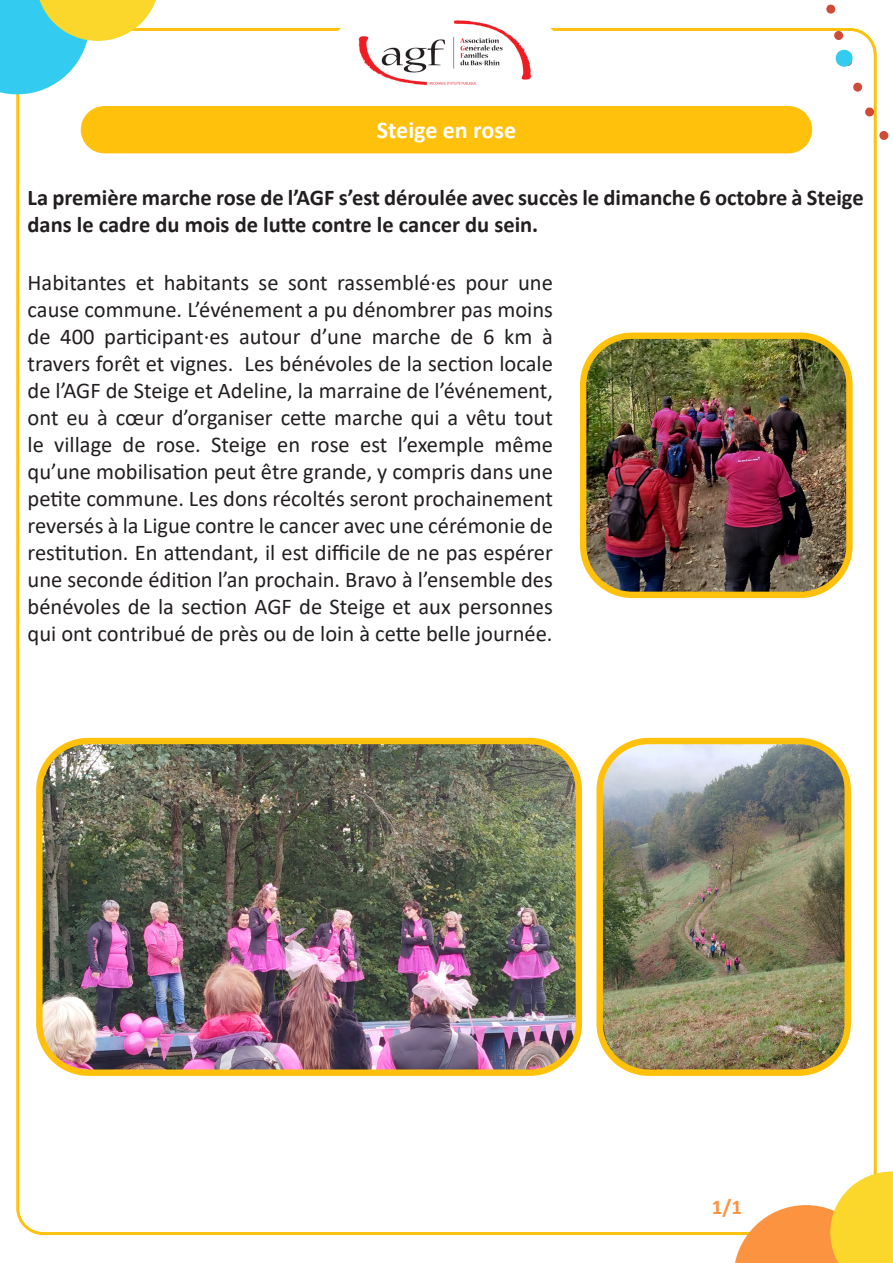
<style>
.page{position:relative;width:893px;height:1263px;background:#fff}
.page>*{position:absolute;margin:0;border:0;box-sizing:border-box;transform-origin:0 0}
.t1{font:700 24px "Calibri";color:#fff}
.t2{font:22.5px/27px "Calibri";color:#231f20;text-align:justify}
.t3{font:700 22.5px/27px "Calibri";color:#231f20}
.t4{font:700 21px "Calibri";color:#fc9341}
</style>
<div class="page">
<svg style="left:807px;top:4px;width:82px;height:172px"></svg>
<svg style="left:733px;top:1171px;width:160px;height:92px"></svg>
<svg style="left:0;top:0;width:159px;height:94px"></svg>
<div style="left:81px;top:106px;width:731px;height:47px;background:#ffc10c;border-radius:24px"></div>
<img style="left:358px;top:20px;width:174px;height:66px">
<img style="left:587px;top:339px;width:259px;height:252px">
<div style="left:580px;top:332px;width:273px;height:266px;border:6px solid #ffc10c;border-radius:49px"></div>
<img style="left:43px;top:745px;width:532px;height:324px">
<div style="left:36px;top:738px;width:546px;height:338px;border:6px solid #ffc10c;border-radius:49px"></div>
<img style="left:603px;top:745px;width:241px;height:324px">
<div style="left:596px;top:738px;width:255px;height:338px;border:6px solid #ffc10c;border-radius:49px"></div>
<p class="t1" style="left:377px;top:113px;width:141px">Steige en rose</p>
<p class="t3" style="left:28px;top:184px;width:838px">La première marche rose de l’AGF s’est déroulée avec succès le dimanche 6 octobre à Steige dans le cadre du mois de lutte contre le cancer du sein.</p>
<p class="t2" style="left:28px;top:269px;width:527px">Habitantes et habitants se sont rassemblé·es pour une cause commune. L’événement a pu dénombrer pas moins de 400 participant·es autour d’une marche de 6 km à travers forêt et vignes. Les bénévoles de la section locale de l’AGF de Steige et Adeline, la marraine de l’événement, ont eu à cœur d’organiser cette marche qui a vêtu tout le village de rose. Steige en rose est l’exemple même qu’une mobilisation peut être grande, y compris dans une petite commune. Les dons récoltés seront prochainement reversés à la Ligue contre le cancer avec une cérémonie de restitution. En attendant, il est difficile de ne pas espérer une seconde édition l’an prochain. Bravo à l’ensemble des bénévoles de la section AGF de Steige et aux personnes qui ont contribué de près ou de loin à cette belle journée.</p>
<p class="t4" style="left:712px;top:1192px;width:32px">1/1</p>
</div>
